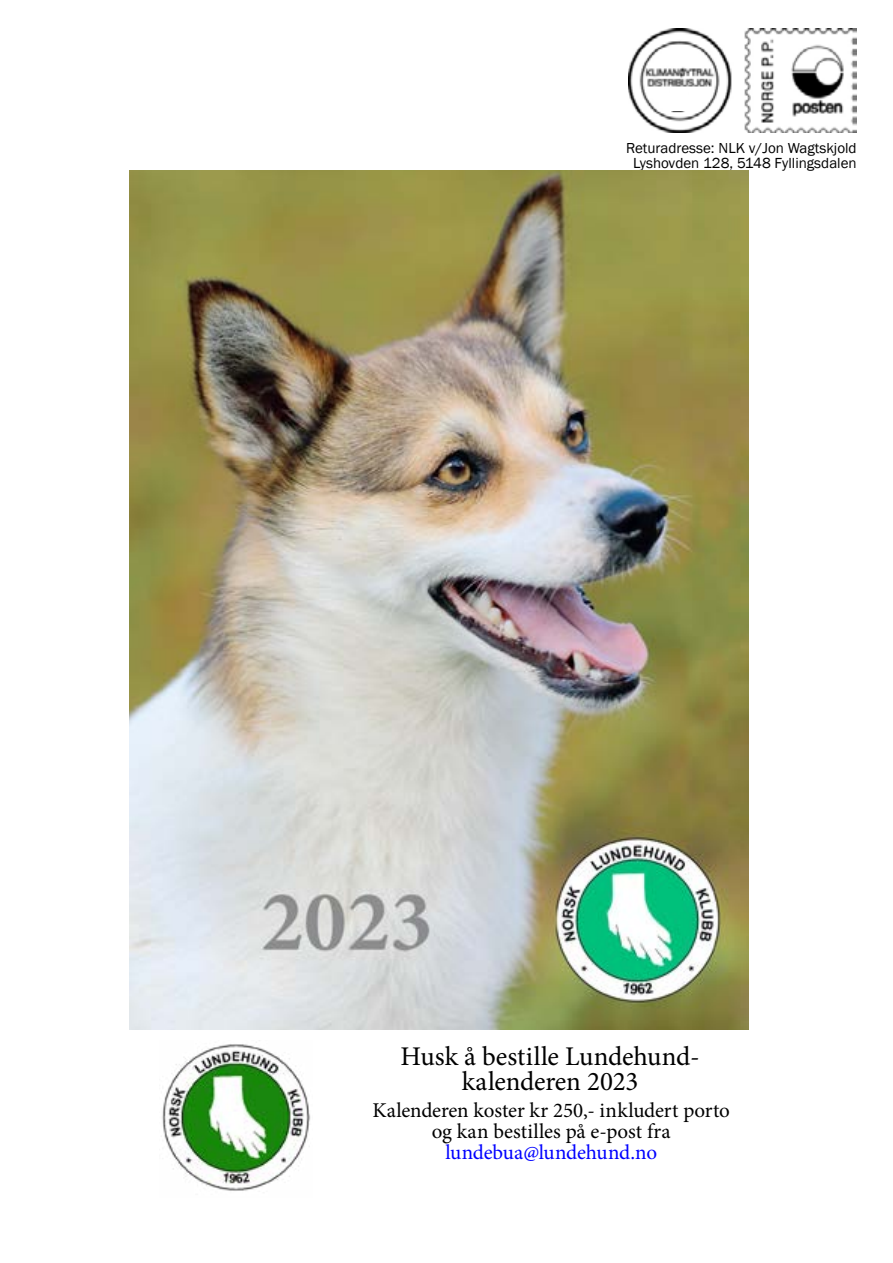
<style>
.page{position:relative;width:893px;height:1263px;background:#fff}
.page>*{position:absolute;margin:0;border:0;box-sizing:border-box;transform-origin:0 0}
.t1{font:27px/25.5px "Minion Pro";letter-spacing:-.01em;color:#000;text-align:center}
.t2{font:21px/21px "Minion Pro";color:#000;text-align:center}
.t3{font:21px "Minion Pro";letter-spacing:-.01em;color:#00f}
.t4{font:15px/15px "Franklin Gothic";color:#000;text-align:center}
</style>
<div class="page">
<img style="left:162px;top:1044px;width:149px;height:147px">
<img style="left:628px;top:29px;width:228px;height:103px">
<div style="left:670px;top:91px;width:17px;height:20px;background:#fff"></div>
<img style="left:129px;top:170px;width:619px;height:859px">
<p class="t4" style="left:626px;top:141px;width:232px">Returadresse: NLK v/Jon Wagtskjold<br>Lyshovden 128, 5148 Fyllingsdalen</p>
<p class="t1" style="left:401px;top:1043px;width:300px">Husk å bestille Lundehund&shy;kalenderen 2023</p>
<p class="t2" style="left:372px;top:1099px;width:359px">Kalenderen koster kr 250,- inkludert porto og kan bestilles på e-post fra</p>
<p class="t3" style="left:445px;top:1138px;width:213px">lundebua@lundehund.no</p>
</div>
